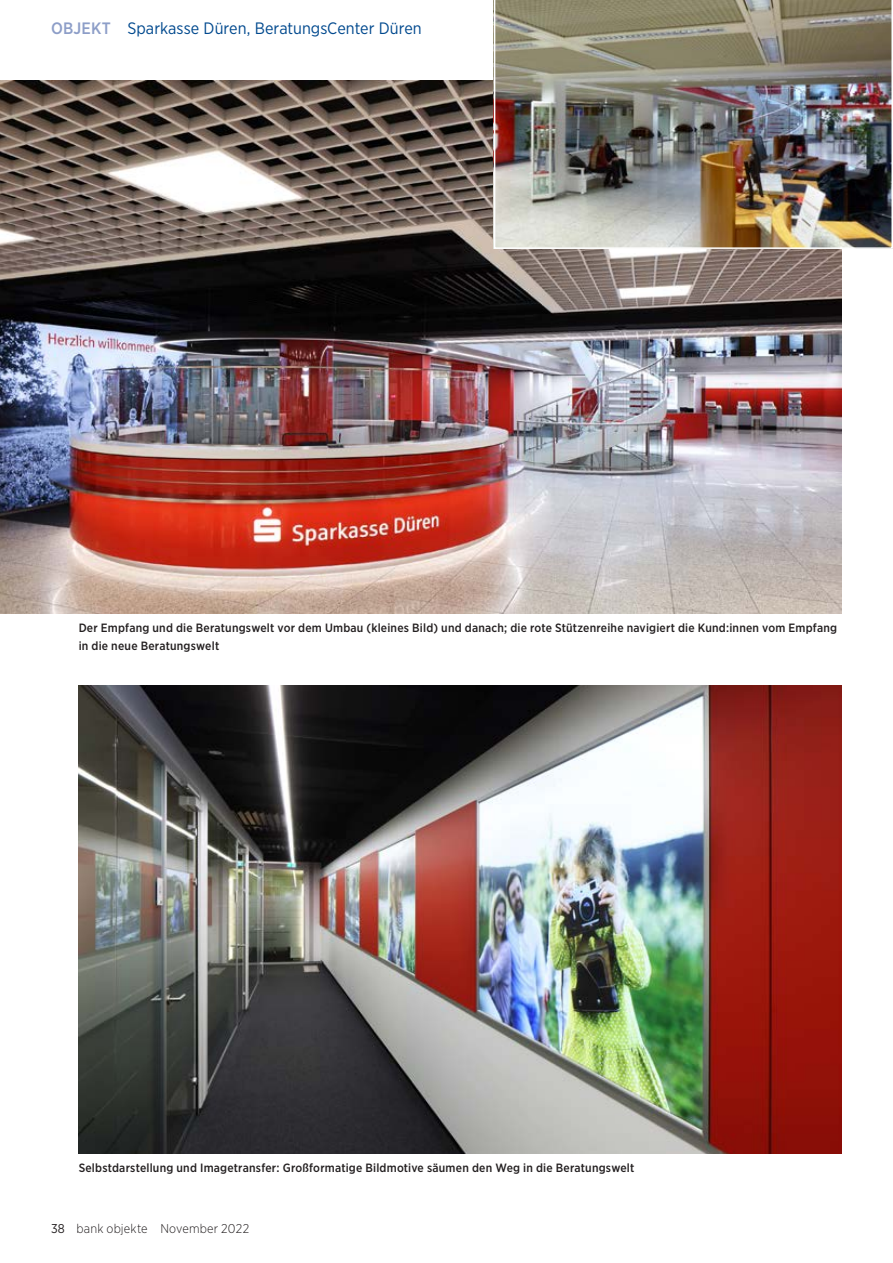
<style>
.page{position:relative;width:893px;height:1263px;background:#fff}
.page>*{position:absolute;margin:0;border:0;box-sizing:border-box;transform-origin:0 0}
.t1{font:16.5px "Gotham Narrow";color:#01498e}
.t2{font:300 12.75px "Gotham Narrow";letter-spacing:.015em;color:#231f20}
.t3{font:500 12px/18px "Gotham Narrow";letter-spacing:.015em;color:#231f20}
.s1{font-weight:500;color:#8d9ec8}
.s2{font-weight:400}
</style>
<div class="page">
<img style="left:0;top:81px;width:842px;height:532px">
<img style="left:79px;top:685px;width:763px;height:468px">
<img style="left:494px;top:0;width:399px;height:249px">
<h1 class="t1" style="left:51px;top:18px;width:372px"><span class="s1">OBJEKT</span> Sparkasse Düren, BeratungsCenter Düren</h1>
<p class="t3" style="left:79px;top:618px;width:760px">Der Empfang und die Beratungswelt vor dem Umbau (kleines Bild) und danach; die rote Stützenreihe navigiert die Kund:innen vom Empfang in die neue Beratungswelt</p>
<p class="t3" style="left:79px;top:1158px;width:557px">Selbstdarstellung und Imagetransfer: Großformatige Bildmotive säumen den Weg in die Beratungswelt</p>
<p class="t2" style="left:51px;top:1221px;width:200px"><span class="s2">38</span> bank objekte November 2022</p>
</div>
